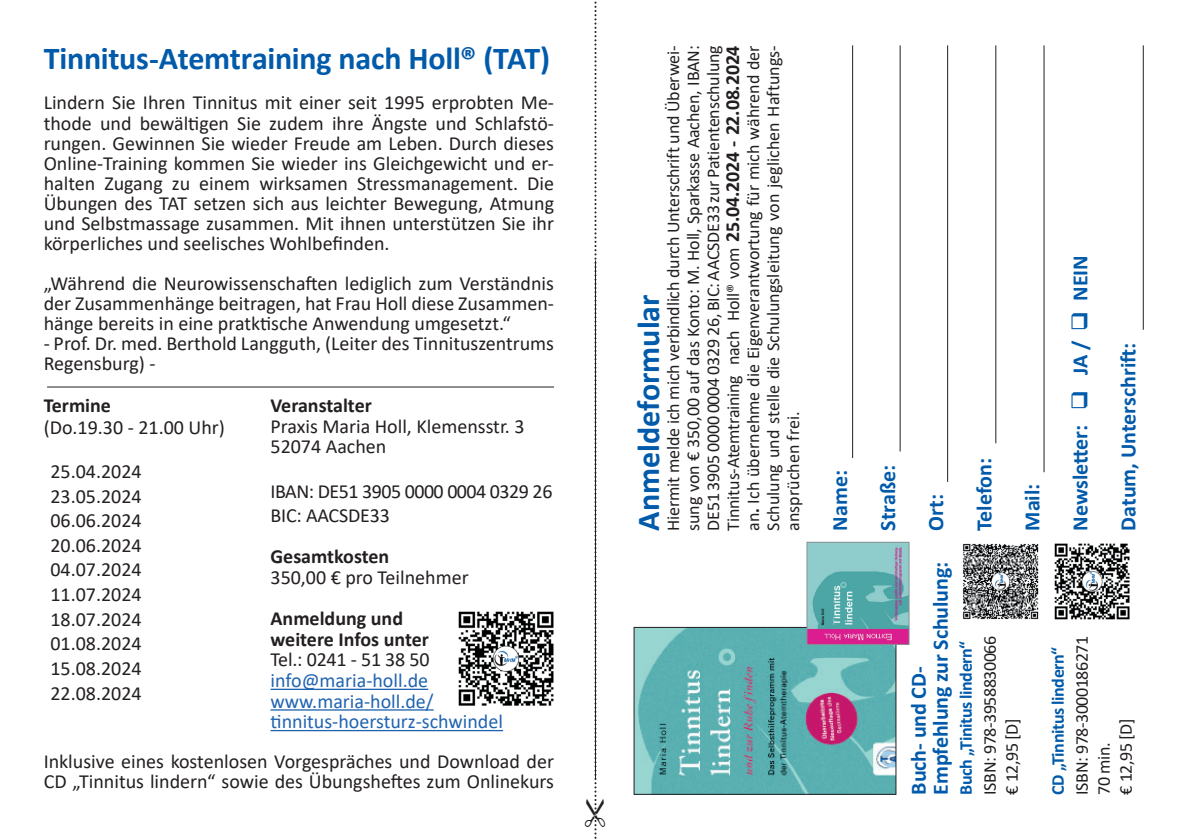
<style>
.page{position:relative;width:1191px;height:840px;background:#fff}
.page>*{position:absolute;margin:0;border:0;box-sizing:border-box;transform-origin:0 0}
.t1{font:700 32px "Calibri";letter-spacing:-.005em;color:#015aaa}
.t2{font:700 22px/48px "Calibri";color:#015aaa}
.t3{font:20px/20px "Calibri";color:#231f20;text-align:justify}
.t4{font:20px/20.6px "Calibri";color:#2064b1}
.t5{font:700 20px/20.6px "Calibri";color:#231f20}
.t6{font:20px/24px "Calibri";letter-spacing:-.025em;color:#231f20}
.t7{font:18px/20px "Calibri";letter-spacing:-.01em;color:#231f20}
.t8{font:700 18px "Calibri";letter-spacing:-.025em;color:#015aaa}
.s1{font-weight:700;font-size:20px}
.s2{font-weight:700}
</style>
<div class="page">
<hr style="left:47px;top:386px;width:507px;height:1px;background:#231f20">
<hr style="left:270px;top:688px;width:158px;height:1px;background:#2064b1">
<hr style="left:270px;top:709px;width:164px;height:1px;background:#2064b1">
<hr style="left:270px;top:729px;width:233px;height:1px;background:#2064b1">
<img style="left:636px;top:628px;width:258px;height:164px">
<hr style="left:852px;top:45px;width:1px;height:413px;background:#231f20">
<hr style="left:899px;top:45px;width:1px;height:406px;background:#231f20">
<hr style="left:947px;top:45px;width:1px;height:436px;background:#231f20">
<hr style="left:995px;top:45px;width:1px;height:398px;background:#231f20">
<hr style="left:1043px;top:45px;width:1px;height:427px;background:#231f20">
<hr style="left:1143px;top:45px;width:1px;height:284px;background:#231f20">
<img style="left:808px;top:543px;width:99px;height:99px">
<div style="left:806px;top:541px;width:103px;height:103px;border:1px solid #8b8d90"></div>
<img style="left:963px;top:543px;width:76px;height:77px">
<img style="left:1054px;top:543px;width:76px;height:77px">
<img style="left:458px;top:611px;width:96px;height:95px">
<svg style="left:594px;top:1px;width:3px;height:838px"></svg>
<h1 class="t1" style="left:44px;top:36px;width:508px">Tinnitus-Atemtraining nach Holl® (TAT)</h1>
<p class="t3" style="left:44px;top:92px;width:512px">Lindern Sie Ihren Tinnitus mit einer seit 1995 erprobten Me&shy;thode und bewältigen Sie zudem ihre Ängste und Schlafstö&shy;rungen. Gewinnen Sie wieder Freude am Leben. Durch dieses Online-Training kommen Sie wieder ins Gleichgewicht und er&shy;halten Zugang zu einem wirksamen Stressmanagement. Die Übungen des TAT setzen sich aus leichter Bewegung, Atmung und Selbstmassage zusammen. Mit ihnen unterstützen Sie ihr körperliches und seelisches Wohlbefinden.</p>
<p class="t3" style="left:44px;top:272px;width:512px">„Während die Neurowissenschaften lediglich zum Verständnis der Zusammenhänge beitragen, hat Frau Holl diese Zusammen&shy;hänge bereits in eine pratktische Anwendung umgesetzt.“</p>
<p class="t3" style="left:44px;top:332px;width:512px">- Prof. Dr. med. Berthold Langguth, (Leiter des Tinnituszentrums<br>Regensburg) -</p>
<p class="t5" style="left:44px;top:394px;width:69px">Termine</p>
<p class="t3" style="left:44px;top:416px;width:183px">(Do.19.30 - 21.00 Uhr)</p>
<p class="t5" style="left:270px;top:395px;width:103px">Veranstalter</p>
<p class="t3" style="left:270px;top:415px;width:256px;line-height:20.6px">Praxis Maria Holl, Klemensstr. 3<br>52074 Aachen</p>
<p class="t6" style="left:270px;top:478px;width:284px">IBAN: DE51 3905 0000 0004 0329 26<br>BIC: AACSDE33</p>
<p class="t5" style="left:270px;top:546px;width:120px">Gesamtkosten</p>
<p class="t3" style="left:270px;top:566px;width:200px">350,00 € pro Teilnehmer</p>
<p class="t5" style="left:270px;top:607px;width:160px">Anmeldung und weitere Infos unter</p>
<p class="t3" style="left:270px;top:649px;width:161px">Tel.: 0241 - 51 38 50</p>
<p class="t4" style="left:270px;top:669px;width:234px">info@maria-holl.de www.maria-holl.de/ tinnitus-hoersturz-schwindel</p>
<p class="t3" style="left:50px;top:458px;width:93px;line-height:24.6px">25.04.2024<br>23.05.2024<br>06.06.2024<br>20.06.2024<br>04.07.2024<br>11.07.2024<br>18.07.2024<br>01.08.2024<br>15.08.2024<br>22.08.2024</p>
<p class="t3" style="left:44px;top:750px;width:512px">Inklusive eines kostenlosen Vorgespräches und Download der<br>CD „Tinnitus lindern“ sowie des Übungsheftes zum Onlinekurs</p>
<p class="t7" style="left:663px;top:530px;width:486px;text-align:justify;rotate:-90deg">Hiermit melde ich mich verbindlich durch Unterschrift und Überwei&shy;sung von € 350,00 auf das Konto: M. Holl, Sparkasse Aachen, IBAN:<br>DE51 3905 0000 0004 0329 26, BIC: AACSDE33 zur Patientenschulung Tinnitus-Atemtraining nach Holl® vom <span class="s1">25.04.2024 - 22.08.2024 </span>an<span class="s2">.</span> Ich übernehme die Eigenverantwortung für mich während der Schulung und stelle die Schulungsleitung von jeglichen Haftungs&shy;ansprüchen frei.</p>
<h1 class="t1" style="left:626px;top:530px;width:238px;rotate:-90deg">Anmeldeformular</h1>
<p class="t2" style="left:815px;top:530px;width:277px;rotate:-90deg">Name:<br>Straße:<br>Ort:<br>Telefon:<br>Mail:<br>Newsletter: ❑ JA / ❑ NEIN<br>Datum, Unterschrift:</p>
<p class="t2" style="left:907px;top:794px;width:234px;line-height:22px;rotate:-90deg">Buch- und CD-<br>Empfehlung zur Schulung:</p>
<p class="t8" style="left:953px;top:794px;width:155px;rotate:-90deg">Buch „Tinitus lindern“</p>
<p class="t7" style="left:978px;top:794px;width:160px;line-height:22px;rotate:-90deg">ISBN: 978-3958830066 € 12,95 [D]</p>
<p class="t8" style="left:1045px;top:794px;width:149px;rotate:-90deg">CD „Tinnitus lindern“</p>
<p class="t7" style="left:1070px;top:794px;width:160px;line-height:22px;rotate:-90deg">ISBN: 978-3000186271<br>70 min.<br>€ 12,95 [D]</p>
</div>
